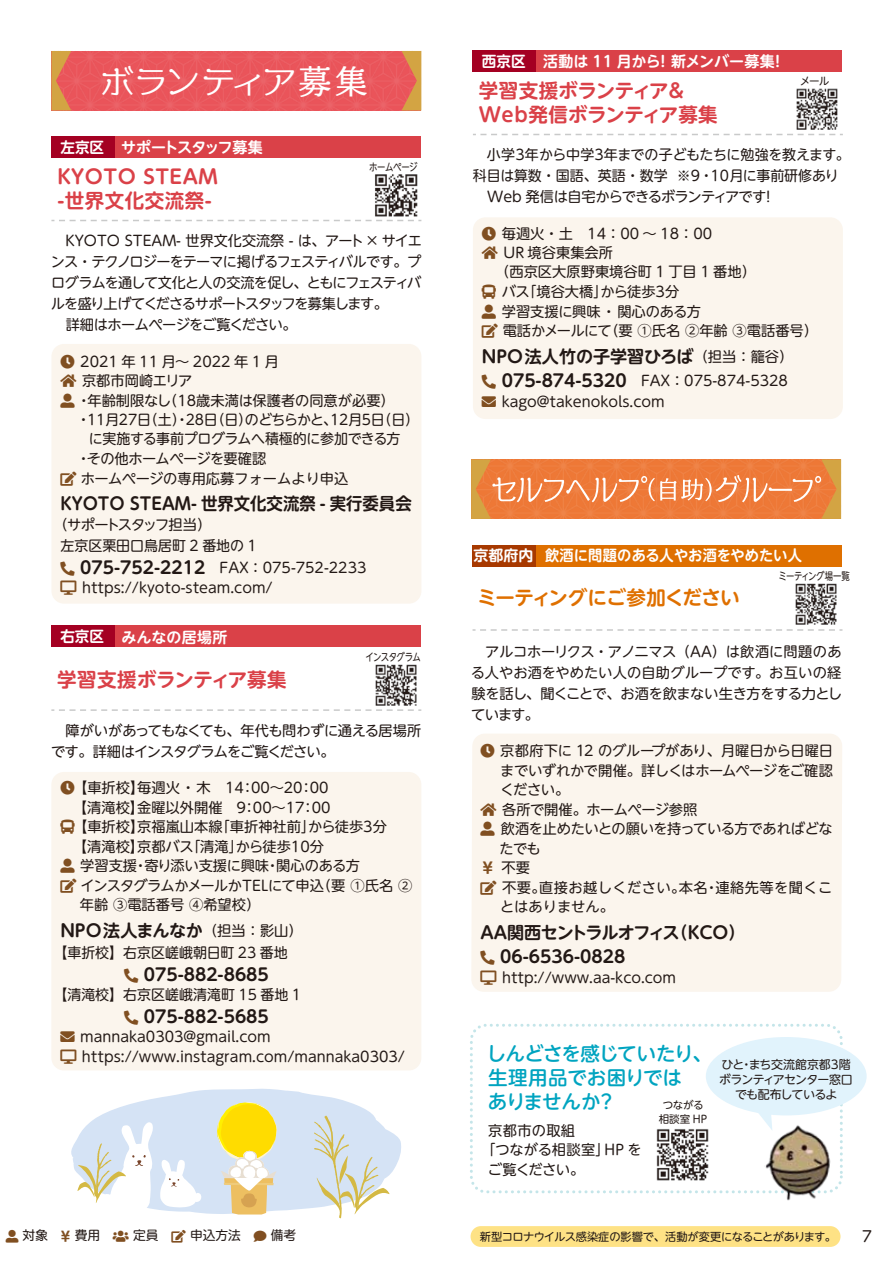
<style>
.page{position:relative;width:893px;height:1263px;background:#fff}
.page>*{position:absolute;margin:0;border:0;box-sizing:border-box;transform-origin:0 0}
.t1{font:33px "VDL AD Min Regular";letter-spacing:.035em;color:#fff}
.t2{font:700 19.5px/24px "UD Shin M Go Pro De";color:#da4148}
.t3{font:500 19.5px/24px "UD Shin M Go Pro";letter-spacing:-.02em;color:#00a4c0}
.t4{font:700 19.5px/24px "UD Shin M Go Pro De";letter-spacing:.025em;color:#da4148}
.t5{font:700 19.5px "UD Shin M Go Pro De";letter-spacing:-.025em;color:#df7000}
.t6{font:700 17.1px/24.5px "UD Shin M Go Pro De";color:#221815}
.t7{font:700 17.1px "UD Shin M Go Pro De";color:#221815;scale:.96 1}
.t8{font:700 15px "UD Shin M Go Pro De";color:#fff}
.t9{font:15px "UD Shin M Go Pro";color:#221815}
.t10{font:14.25px/19.5px "UD Shin M Go Pro";color:#221815}
.t11{font:14.25px/21px "UD Shin M Go Pro";letter-spacing:-.055em;color:#221815}
.t12{font:14.25px/21px "UD Shin M Go Pro";letter-spacing:-.03em;color:#221815}
.t13{font:14.25px "UD Shin M Go Pro";letter-spacing:-.035em;color:#221815}
.t14{font:14.25px "UD Shin M Go Pro";letter-spacing:-.02em;color:#221815}
.t15{font:14.25px "UD Shin M Go Pro";letter-spacing:-.025em;color:#221815}
.t16{font:14.25px "UD Shin M Go Pro";letter-spacing:-.075em;color:#221815}
.t17{font:12.75px "UD Shin M Go Pro";color:#221815}
.t18{font:12px/15.1px "UD Shin M Go Pro";letter-spacing:-.055em;color:#221815;text-align:center}
.t19{font:11.25px "UD Shin M Go Pro";letter-spacing:-.035em;color:#221815}
.t20{font:10.5px "UD Shin M Go Pro";letter-spacing:-.045em;color:#221815;scale:.8 1}
.t21{font:10.5px/13.5px "UD Shin M Go Pro";letter-spacing:-.01em;color:#221815;text-align:center}
.t22{font:10.5px "UD Shin M Go Pro";letter-spacing:-.065em;color:#221815;scale:.8 1}
.t23{font:10.5px "UD Shin M Go Pro";letter-spacing:-.045em;color:#221815}
.s1{font-family:"UD Shin M Go Pro De";font-weight:700;font-size:17.1px}
.s2{font-family:"UD Shin M Go Pro";font-weight:400;font-size:14.25px}
</style>
<div class="page">
<svg style="left:471px;top:459px;width:370px;height:60px;background:#ed8648"></svg>
<div style="left:471px;top:734px;width:371px;height:258px;background:#fbf5ed"></div>
<img style="left:795px;top:583px;width:42px;height:42px">
<div style="left:472px;top:545px;width:370px;height:21px;background:#df7000"></div>
<div style="left:472px;top:545px;width:64px;height:21px;background:#a73900"></div>
<svg style="left:473px;top:629px;width:369px;height:2px"></svg>
<img style="left:71px;top:51px;width:331px;height:59px">
<svg style="left:51px;top:51px;width:20px;height:59px"></svg>
<svg style="left:402px;top:51px;width:19px;height:59px"></svg>
<img style="left:370px;top:174px;width:51px;height:46px">
<div style="left:51px;top:136px;width:370px;height:21px;background:#da4148"></div>
<div style="left:51px;top:344px;width:370px;height:260px;background:#fbf5ed;border-radius:13px"></div>
<svg style="left:51px;top:220px;width:370px;height:1px"></svg>
<div style="left:51px;top:136px;width:63px;height:21px;background:#a40022"></div>
<img style="left:375px;top:664px;width:42px;height:42px">
<div style="left:51px;top:626px;width:370px;height:21px;background:#da4148"></div>
<div style="left:51px;top:772px;width:370px;height:298px;background:#fbf5ed;border-radius:13px"></div>
<svg style="left:51px;top:709px;width:370px;height:2px"></svg>
<div style="left:51px;top:626px;width:63px;height:21px;background:#a40022"></div>
<img style="left:792px;top:88px;width:51px;height:46px">
<div style="left:472px;top:50px;width:370px;height:21px;background:#da4148"></div>
<div style="left:473px;top:217px;width:370px;height:202px;background:#fbf5ed;border-radius:13px"></div>
<svg style="left:473px;top:134px;width:370px;height:1px"></svg>
<div style="left:472px;top:50px;width:64px;height:21px;background:#a40022"></div>
<img style="left:656px;top:1129px;width:53px;height:52px">
<div style="left:470px;top:1024px;width:373px;height:169px;border:3px dashed #c4e5e9;border-radius:15px"></div>
<img style="left:761px;top:1125px;width:75px;height:76px">
<div style="left:706px;top:1037px;width:161px;height:78px;background:#e1f3fc;border-radius:50%"></div>
<svg style="left:756px;top:1112px;width:16px;height:19px"></svg>
<svg style="left:71px;top:1088px;width:330px;height:130px"></svg>
<div style="left:471px;top:1226px;width:369px;height:21px;background:#fee285;border-radius:10px"></div>
<svg style="left:481px;top:744px;width:13px;height:14px"></svg>
<svg style="left:480px;top:803px;width:17px;height:13px"></svg>
<svg style="left:480px;top:822px;width:15px;height:14px"></svg>
<svg style="left:483px;top:862px;width:10px;height:12px"></svg>
<svg style="left:481px;top:880px;width:16px;height:15px"></svg>
<svg style="left:480px;top:951px;width:16px;height:34px"></svg>
<h1 class="t1" style="left:101px;top:58px;width:268px">ボランティア募集</h1>
<p class="t8" style="left:60px;top:135px;width:204px">左京区 サポートスタッフ募集</p>
<h2 class="t4" style="left:57px;top:163px;width:162px">KYOTO STEAM -世界文化交流祭-</h2>
<p class="t20" style="left:369px;top:159px;width:62px">ホームページ</p>
<p class="t11" style="left:51px;top:230px;width:372px">　KYOTO STEAM- 世界文化交流祭 - は、アート× サイエンス・テクノロジーをテーマに掲げるフェスティバルです。プログラムを通して文化と人の交流を促し、ともにフェスティバルを盛り上げてくださるサポートスタッフを募集します。<br>　詳細はホームページをご覧ください。</p>
<p class="t10" style="left:80px;top:351px;width:200px">2021 年 11 月～ 2022 年 1 月</p>
<p class="t10" style="left:82px;top:370px;width:112px">京都市岡崎エリア</p>
<p class="t10" style="left:77px;top:390px;width:320px">・年齢制限なし（18歳未満は保護者の同意が必要）</p>
<p class="t14" style="left:76px;top:408px;width:344px">・11月27日（土）・28日（日）のどちらかと、12月5日（日）</p>
<p class="t15" style="left:89px;top:427px;width:313px">に実施する事前プログラムへ積極的に参加できる方</p>
<p class="t13" style="left:76px;top:447px;width:191px">・その他ホームページを要確認</p>
<p class="t10" style="left:81px;top:468px;width:269px">ホームページの専用応募フォームより申込</p>
<p class="t7" style="left:60px;top:490px;width:367px">KYOTO STEAM- 世界文化交流祭 - 実行委員会</p>
<p class="t16" style="left:53px;top:513px;width:159px">（サポートスタッフ担当）</p>
<p class="t10" style="left:60px;top:535px;width:212px">左京区栗田口鳥居町 2 番地の 1　</p>
<p class="t10" style="left:80px;top:557px;width:288px"><span class="s1">075-752-2212</span>　FAX：075-752-2233</p>
<p class="t10" style="left:82px;top:577px;width:192px">https://kyoto-steam.com/</p>
<p class="t8" style="left:60px;top:625px;width:169px">右京区 みんなの居場所</p>
<h2 class="t2" style="left:57px;top:666px;width:231px">学習支援ボランティア募集</h2>
<p class="t22" style="left:366px;top:648px;width:71px">インスタグラム</p>
<p class="t11" style="left:51px;top:719px;width:372px">　障がいがあってもなくても、年代も問わずに通える居場所です。詳細はインスタグラムをご覧ください。</p>
<p class="t10" style="left:73px;top:777px;width:257px">【車折校】毎週火 ・ 木　14：00～20：00</p>
<p class="t10" style="left:73px;top:797px;width:259px">【清滝校】金曜以外開催　９：00～17：00</p>
<p class="t10" style="left:73px;top:816px;width:315px">【車折校】京福嵐山本線「車折神社前」から徒歩3分</p>
<p class="t10" style="left:73px;top:836px;width:253px">【清滝校】京都バス「清滝」から徒歩10分</p>
<p class="t10" style="left:80px;top:855px;width:281px">学習支援・寄り添い支援に興味・関心のある方</p>
<p class="t13" style="left:81px;top:874px;width:333px">インスタグラムかメールかTELにて申込（要 ①氏名 ②</p>
<p class="t10" style="left:80px;top:894px;width:182px">年齢 ③電話番号 ④希望校）</p>
<p class="t6" style="left:60px;top:917px;width:244px">NPO法人まんなか<span class="s2">（担当：影山）</span></p>
<p class="t10" style="left:53px;top:942px;width:236px">【車折校】右京区嵯峨朝日町 23 番地</p>
<p class="t6" style="left:144px;top:961px;width:127px">075-882-8685</p>
<p class="t10" style="left:53px;top:984px;width:249px">【清滝校】右京区嵯峨清滝町 15 番地 1</p>
<p class="t6" style="left:144px;top:1003px;width:127px">075-882-5685</p>
<p class="t10" style="left:80px;top:1026px;width:326px">mannaka0303@gmail.com https://www.instagram.com/mannaka0303/</p>
<p class="t8" style="left:482px;top:49px;width:305px">西京区 活動は 11 月から！ 新メンバー募集！</p>
<h2 class="t2" style="left:479px;top:77px;width:240px">学習支援ボランティア＆<br>Web発信ボランティア募集</h2>
<p class="t23" style="left:800px;top:73px;width:31px">メール</p>
<p class="t12" style="left:473px;top:144px;width:378px">　小学３年から中学３年までの子どもたちに勉強を教えます。科目は算数・国語、英語・数学 ※9・10月に事前研修あり　Web 発信は自宅からできるボランティアです！</p>
<p class="t10" style="left:502px;top:223px;width:212px">毎週火・土　14：00 ～ 18：00</p>
<p class="t10" style="left:504px;top:242px;width:111px">UR 境谷東集会所</p>
<p class="t10" style="left:495px;top:261px;width:262px">（西京区大原野東境谷町 1 丁目 1 番地）</p>
<p class="t10" style="left:502px;top:281px;width:179px">バス「境谷大橋」から徒歩3分</p>
<p class="t10" style="left:502px;top:301px;width:201px">学習支援に興味 ・ 関心のある方</p>
<p class="t10" style="left:503px;top:320px;width:317px">電話かメールにて（要 ①氏名 ②年齢 ③電話番号）</p>
<p class="t6" style="left:482px;top:343px;width:313px">NPO法人竹の子学習ひろば<span class="s2">（担当：籠谷）</span></p>
<p class="t10" style="left:502px;top:370px;width:288px;line-height:20.4px"><span class="s1">075-874-5320</span>　FAX：075-874-5328 kago@takenokols.com</p>
<p class="t8" style="left:473px;top:543px;width:330px">京都府内 飲酒に問題のある人やお酒をやめたい人</p>
<h2 class="t5" style="left:477px;top:582px;width:264px">ミーティングにご参加ください</h2>
<p class="t10" style="left:471px;top:640px;width:373px;line-height:21px;text-align:justify">　アルコホーリクス・アノニマス（AA）は飲酒に問題のある人やお酒をやめたい人の自助グループです。お互いの経験を話し、聞くことで、お酒を飲まない生き方をする力としています。</p>
<p class="t10" style="left:500px;top:740px;width:335px">京都府下に 12 のグループがあり、月曜日から日曜日までいずれかで開催。詳しくはホームページをご確認ください。<br>各所で開催。ホームページ参照<br>飲酒を止めたいとの願いを持っている方であればどなたでも<br>不要<br>不要。直接お越しください。本名・連絡先等を聞くことはありません。</p>
<p class="t6" style="left:500px;top:919px;width:247px;text-indent:-20px">AA関西セントラルオフィス（KCO）<br>06-6536-0828</p>
<p class="t10" style="left:502px;top:967px;width:176px">http://www.aa-kco.com</p>
<p class="t20" style="left:778px;top:568px;width:91px">ミーティング場一覧</p>
<h2 class="t3" style="left:486px;top:1041px;width:227px">しんどさを感じていたり、生理用品でお困りでは<br>ありませんか？</h2>
<p class="t10" style="left:488px;top:1120px;width:89px">京都市の取組</p>
<p class="t10" style="left:481px;top:1139px;width:162px">「つながる相談室」HP を</p>
<p class="t10" style="left:488px;top:1159px;width:98px">ご覧ください。</p>
<p class="t21" style="left:659px;top:1098px;width:50px">つながる相談室 HP</p>
<p class="t18" style="left:719px;top:1056px;width:135px">ひと・まち交流館京都3階ボランティアセンター窓口でも配布しているよ</p>
<p class="t17" style="left:23px;top:1225px;width:92px">対象　 費用　</p>
<p class="t17" style="left:133px;top:1225px;width:40px">定員　</p>
<p class="t17" style="left:190px;top:1225px;width:65px">申込方法　</p>
<p class="t17" style="left:271px;top:1225px;width:27px">備考</p>
<p class="t19" style="left:480px;top:1227px;width:358px">新型コロナウイルス感染症の影響で、活動が変更になることがあります。</p>
<p class="t9" style="left:862px;top:1224px;width:11px">7</p>
</div>
